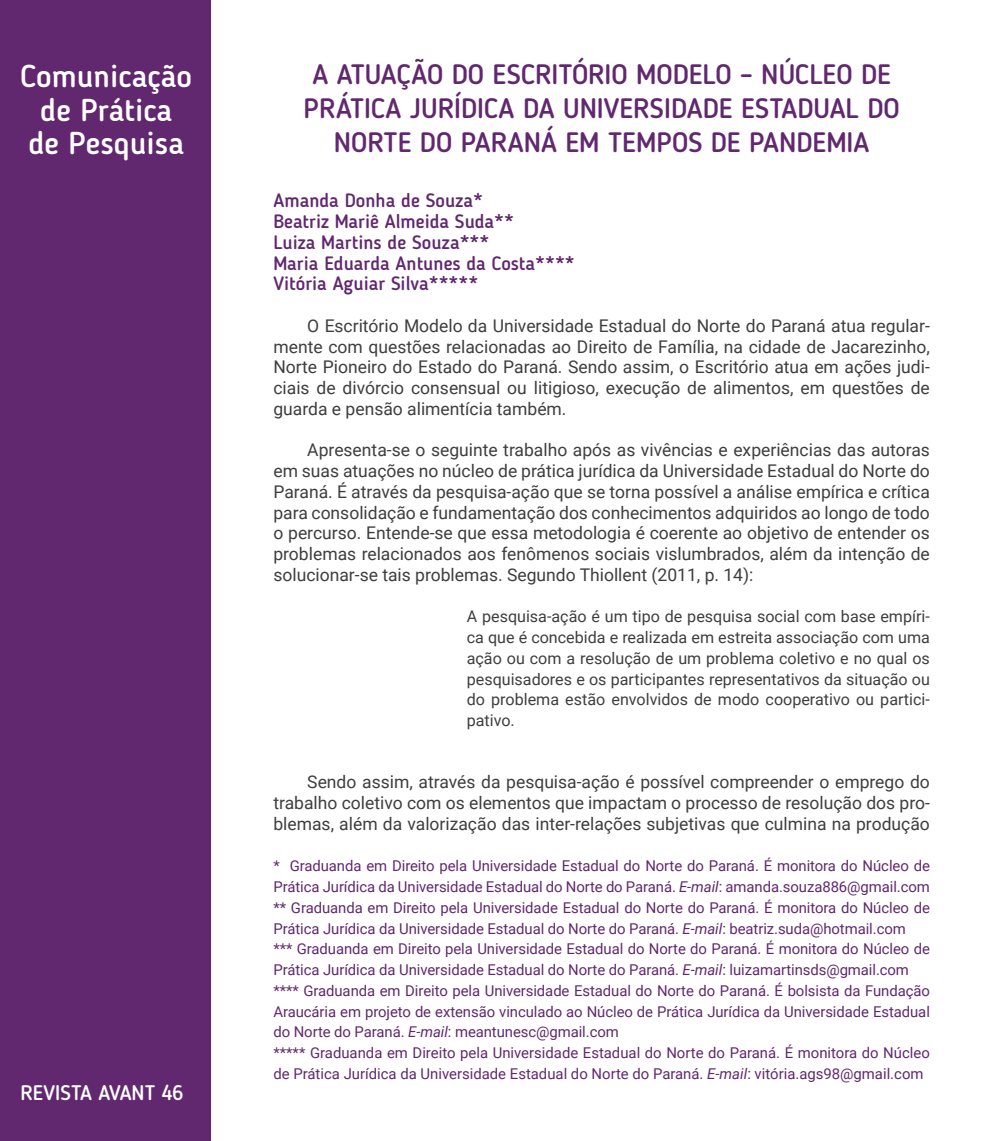
<style>
.page{position:relative;width:993px;height:1141px;background:#fff}
.page>*{position:absolute;margin:0;border:0;box-sizing:border-box;transform-origin:0 0}
.modalidade{font:500 31.5px/33.6px "Blogger Sans";color:#fff;text-align:center}
.título_academico{font:500 28px/33.6px "Blogger Sans";color:#61286f;text-align:center}
.t1{font:500 21px "Blogger Sans";color:#fff}
.nome_do_autor{font:500 19.25px "Blogger Sans";color:#61286f}
.texto{font:17.5px/20.8px "Roboto";color:#3e3e3f;text-align:justify}
.Citação{font:16.1px/20.8px "Roboto";color:#3e3e3f;text-align:justify}
.justificativa{font:14.88px/20.8px "Roboto";letter-spacing:-.005em;color:#61286f}
.s1{font-style:italic}
</style>
<div class="page">
<div style="left:0;top:0;width:210px;height:1141px;background:#61286f"></div>
<h1 class="modalidade" style="left:38px;top:58px;width:138px">modalidad</h1>
<p class="modalidade" style="left:20px;top:59px;width:173px">Comunicação de Prática</p>
<p class="modalidade" style="left:28px;top:126px;width:157px">de Pesquisa</p>
<p class="t1" style="left:21px;top:1080px;width:164px">REVISTA AVANT 46</p>
<p class="título_academico" style="left:312px;top:58px;width:580px">A ATUAÇÃO DO ESCRITÓRIO MODELO – NÚCLEO DE</p>
<p class="título_academico" style="left:303px;top:91px;width:597px">PRÁTICA JURÍDICA DA UNIVERSIDADE ESTADUAL DO<br>NORTE DO PARANÁ EM TEMPOS DE PANDEMIA</p>
<p class="nome_do_autor" style="left:273px;top:189px;width:211px">Amanda Donha de Souza*</p>
<p class="nome_do_autor" style="left:273px;top:210px;width:242px">Beatriz Mariê Almeida Suda**</p>
<p class="nome_do_autor" style="left:273px;top:231px;width:217px">Luiza Martins de Souza***</p>
<p class="nome_do_autor" style="left:273px;top:251px;width:303px">Maria Eduarda Antunes da Costa****</p>
<p class="nome_do_autor" style="left:273px;top:272px;width:206px">Vitória Aguiar Silva*****</p>
<p class="texto" style="left:273px;top:315px;width:657px;text-indent:34px">O Escritório Modelo da Universidade Estadual do Norte do Paraná atua regular&shy;mente com questões relacionadas ao Direito de Família, na cidade de Jacarezinho, Norte Pioneiro do Estado do Paraná. Sendo assim, o Escritório atua em ações judi&shy;ciais de divórcio consensual ou litigioso, execução de alimentos, em questões de guarda e pensão alimentícia também.</p>
<p class="texto" style="left:273px;top:439px;width:657px;text-indent:34px">Apresenta-se o seguinte trabalho após as vivências e experiências das autoras em suas atuações no núcleo de prática jurídica da Universidade Estadual do Norte do Paraná. É através da pesquisa-ação que se torna possível a análise empírica e crítica para consolidação e fundamentação dos conhecimentos adquiridos ao longo de todo o percurso. Entende-se que essa metodologia é coerente ao objetivo de entender os problemas relacionados aos fenômenos sociais vislumbrados, além da intenção de solucionar-se tais problemas. Segundo Thiollent (2011, p. 14):</p>
<p class="Citação" style="left:466px;top:606px;width:464px">A pesquisa-ação é um tipo de pesquisa social com base empíri&shy;ca que é concebida e realizada em estreita associação com uma ação ou com a resolução de um problema coletivo e no qual os pesquisadores e os participantes representativos da situação ou do problema estão envolvidos de modo cooperativo ou partici&shy;pativo.</p>
<p class="texto" style="left:273px;top:771px;width:657px;text-indent:34px">Sendo assim, através da pesquisa-ação é possível compreender o emprego do trabalho coletivo com os elementos que impactam o processo de resolução dos pro&shy;blemas, além da valorização das inter-relações subjetivas que culmina na produção</p>
<p class="justificativa" style="left:273px;top:855px;width:657px">* Graduanda em Direito pela Universidade Estadual do Norte do Paraná. É monitora do Núcleo de<br>Prática Jurídica da Universidade Estadual do Norte do Paraná. <span class="s1">E-mail</span>: amanda.souza886@gmail.com</p>
<p class="justificativa" style="left:273px;top:897px;width:657px">** Graduanda em Direito pela Universidade Estadual do Norte do Paraná. É monitora do Núcleo de<br>Prática Jurídica da Universidade Estadual do Norte do Paraná. <span class="s1">E-mail</span>: beatriz.suda@hotmail.com</p>
<p class="justificativa" style="left:273px;top:938px;width:657px">*** Graduanda em Direito pela Universidade Estadual do Norte do Paraná. É monitora do Núcleo de<br>Prática Jurídica da Universidade Estadual do Norte do Paraná. <span class="s1">E-mail</span>: luizamartinsds@gmail.com</p>
<p class="justificativa" style="left:273px;top:979px;width:658px;text-align:justify">**** Graduanda em Direito pela Universidade Estadual do Norte do Paraná. É bolsista da Fundação Araucária em projeto de extensão vinculado ao Núcleo de Prática Jurídica da Universidade Estadual do Norte do Paraná. <span class="s1">E-mail</span>: meantunesc@gmail.com</p>
<p class="justificativa" style="left:273px;top:1042px;width:657px">***** Graduanda em Direito pela Universidade Estadual do Norte do Paraná. É monitora do Núcleo de Prática Jurídica da Universidade Estadual do Norte do Paraná. <span class="s1">E-mail</span>: vitória.ags98@gmail.com</p>
</div>
